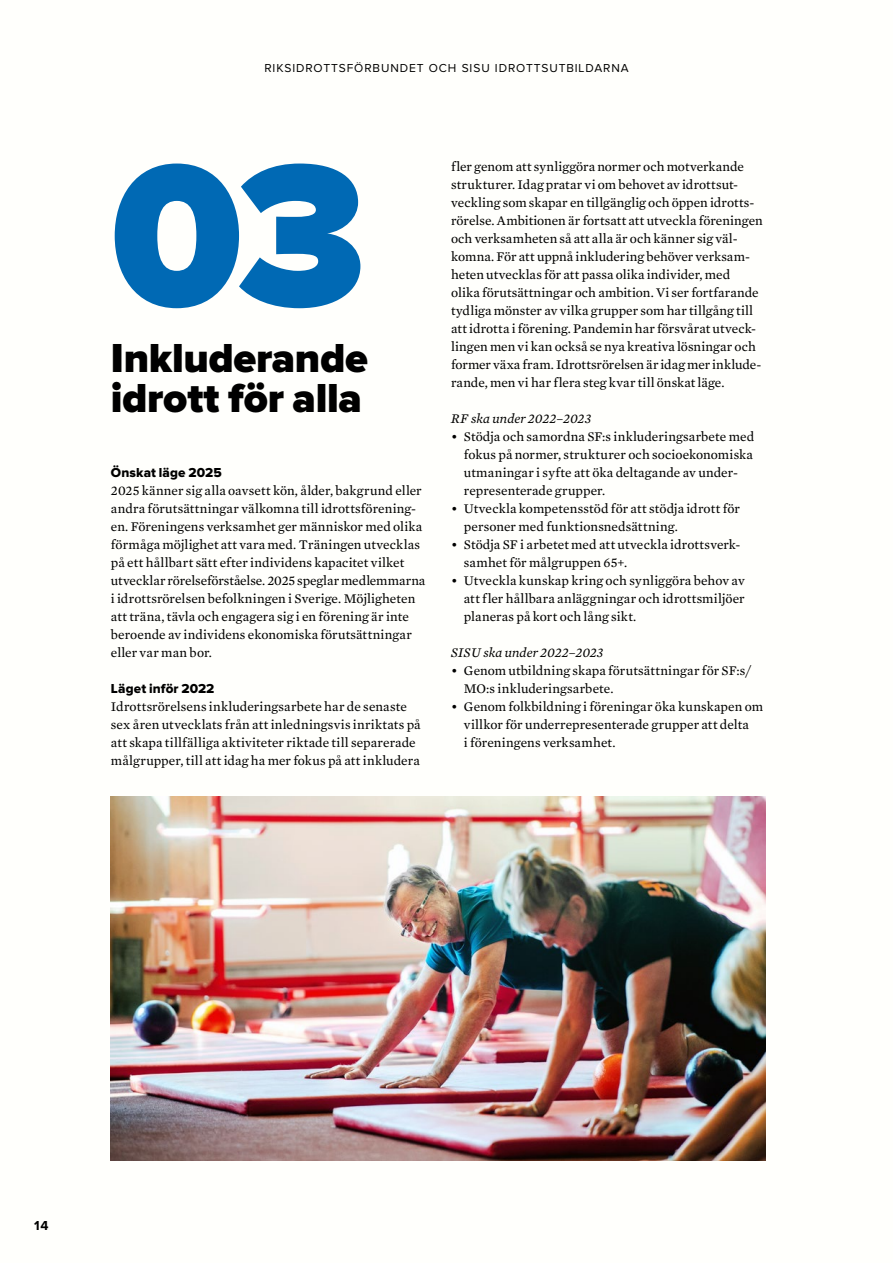
<style>
.page{position:relative;width:893px;height:1263px;background:#fff}
.page>*{position:absolute;margin:0;border:0;box-sizing:border-box;transform-origin:0 0}
.t1{font:900 210px "Proxima Nova";color:#0069b4}
.t2{font:900 42px/40.5px "Proxima Nova";letter-spacing:-.005em;color:#000}
.t3{font:13.5px/18px "Mercury Text G2";letter-spacing:.005em;color:#000}
.t4{font:italic 13.5px "Mercury Text G2";letter-spacing:.005em;color:#000}
.t5{font:13.5px "Proxima Nova Extrabld";letter-spacing:.01em;color:#000}
.t6{font:700 13.5px "Proxima Nova";color:#000}
.t7{font:12px "Proxima Nova";letter-spacing:.075em;color:#000}
</style>
<div class="page">
<img style="left:111px;top:796px;width:655px;height:365px">
<p class="t7" style="left:264px;top:63px;width:366px">RIKSIDROTTSFÖRBUNDET OCH SISU IDROTTSUTBILDARNA</p>
<h1 class="t1" style="left:111px;top:140px;width:257px">03</h1>
<h2 class="t2" style="left:111px;top:339px;width:259px">Inkluderande idrott för alla</h2>
<p class="t5" style="left:111px;top:466px;width:112px">Önskat läge 2025</p>
<p class="t3" style="left:111px;top:482px;width:316px">2025 känner sig alla oavsett kön, ålder, bakgrund eller andra förutsättningar välkomna till idrottsförening&shy;en. Föreningens verksamhet ger människor med olika förmåga möjlighet att vara med. Träningen utvecklas på ett hållbart sätt efter individens kapacitet vilket utvecklar rörelseförståelse. 2025 speglar medlemmarna i idrottsrörelsen befolkningen i Sverige. Möjligheten att träna, tävla och engagera sig i en förening är inte beroende av individens ekonomiska förutsättningar eller var man bor.</p>
<p class="t5" style="left:111px;top:682px;width:105px">Läget inför 2022</p>
<p class="t3" style="left:111px;top:698px;width:311px">Idrottsrörelsens inkluderingsarbete har de senaste sex åren utvecklats från att inledningsvis inriktats på att skapa tillfälliga aktiviteter riktade till separerade målgrupper, till att idag ha mer fokus på att inkludera</p>
<p class="t3" style="left:451px;top:158px;width:313px">fler genom att synliggöra normer och motverkande strukturer. Idag pratar vi om behovet av idrottsut&shy;veckling som skapar en tillgänglig och öppen idrotts&shy;rörelse. Ambitionen är fortsatt att utveckla föreningen och verksamheten så att alla är och känner sig väl&shy;komna. För att uppnå inkludering behöver verksam&shy;heten utvecklas för att passa olika individer, med<br>olika förutsättningar och ambition. Vi ser fortfarande tydliga mönster av vilka grupper som har tillgång till att idrotta i förening. Pandemin har försvårat utveck&shy;lingen men vi kan också se nya kreativa lösningar och former växa fram. Idrottsrörelsen är idag mer inklude&shy;rande, men vi har flera steg kvar till önskat läge.</p>
<p class="t4" style="left:451px;top:410px;width:142px">RF ska under 2022–2023</p>
<p class="t3" style="left:464px;top:427px;width:292px;text-indent:-13px">• Stödja och samordna SF:s inkluderingsarbete med fokus på normer, strukturer och socioekonomiska utmaningar i syfte att öka deltagande av under&shy;representerade grupper.</p>
<p class="t3" style="left:464px;top:499px;width:278px;text-indent:-13px">• Utveckla kompetensstöd för att stödja idrott för personer med funktionsnedsättning.</p>
<p class="t3" style="left:464px;top:535px;width:278px;text-indent:-13px">• Stödja SF i arbetet med att utveckla idrottsverk&shy;samhet för målgruppen 65+.</p>
<p class="t3" style="left:464px;top:571px;width:282px;text-align:justify;text-indent:-13px">• Utveckla kunskap kring och synliggöra behov av att fler hållbara anläggningar och idrottsmiljöer planeras på kort och lång sikt.</p>
<p class="t4" style="left:451px;top:644px;width:154px">SISU ska under 2022–2023</p>
<p class="t3" style="left:464px;top:661px;width:288px;text-indent:-13px">• Genom utbildning skapa förutsättningar för SF:s/<br>MO:s inkluderingsarbete.</p>
<p class="t3" style="left:464px;top:697px;width:301px;text-indent:-13px">• Genom folkbildning i föreningar öka kunskapen om villkor för underrepresenterade grupper att delta<br>i föreningens verksamhet.</p>
<p class="t6" style="left:34px;top:1219px;width:16px">14</p>
</div>
